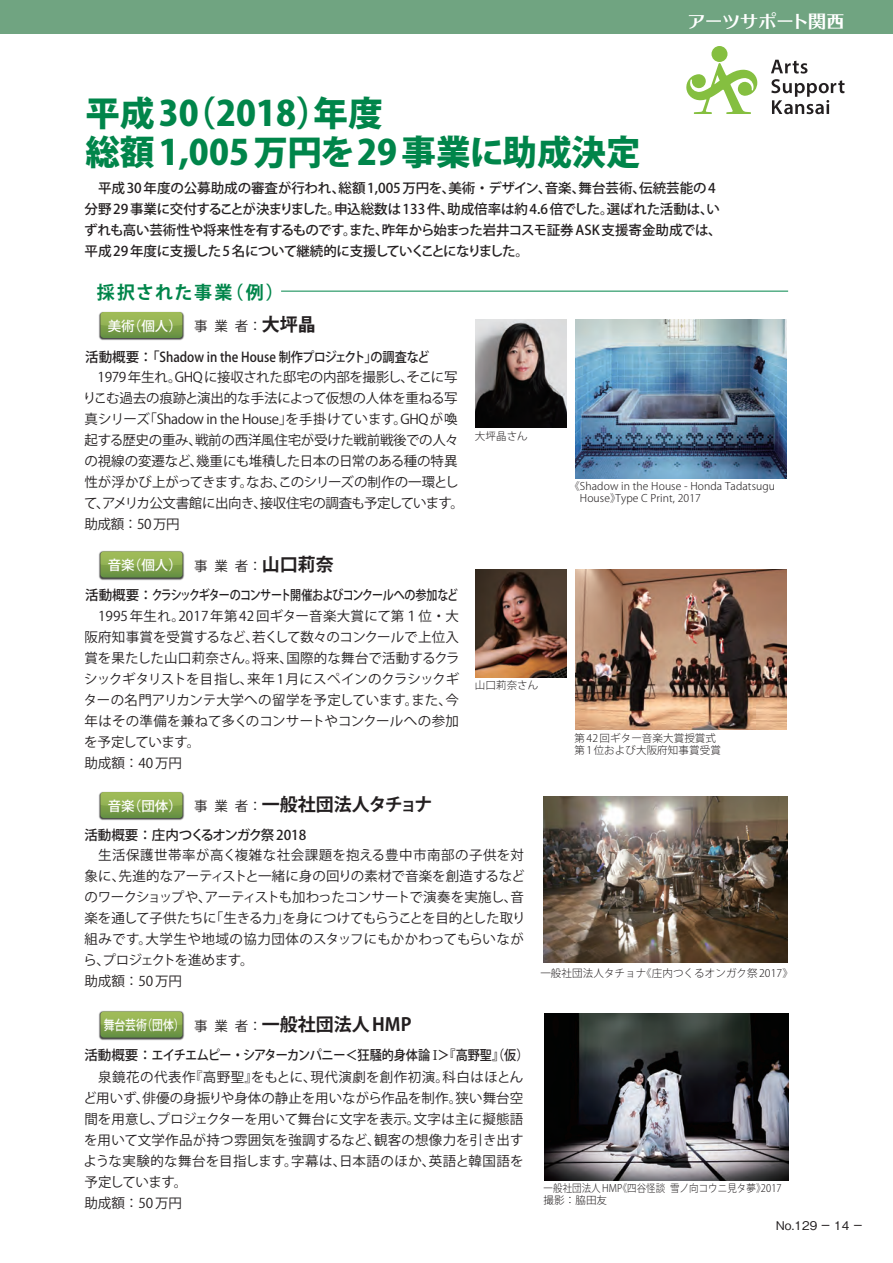
<style>
.page{position:relative;width:893px;height:1263px;background:#fff}
.page>*{position:absolute;margin:0;border:0;box-sizing:border-box;transform-origin:0 0}
.t1{font:800 34.5px/39px "Koz Go Pro";color:#00854a}
.t2{font:700 18px "Koz Go Pro";color:#231f20}
.t3{font:700 18px "Koz Go Pro";letter-spacing:.09em;color:#00854a}
.t4{font:18px "UD Typos 515 Std";letter-spacing:-.025em;color:#fff}
.t5{font:13.5px/21px "Koz Go Pro";letter-spacing:-.01em;color:#231f20}
.t6{font:500 13.5px/21px "Koz Go Pro";letter-spacing:-.02em;color:#231f20}
.t7{font:500 13.5px "Koz Go Pro";color:#231f20}
.t8{font:500 13.5px "Koz Go Pro";letter-spacing:-.075em;color:#231f20}
.t9{font:500 13.5px "Koz Go Pro";color:#fff}
.t10{font:500 12px "Gothic BBB Pro";color:#231f20}
.t11{font:300 10.5px/12px "Koz Go Pro";letter-spacing:.01em;color:#231f20}
.t12{font:300 10.5px/12px "Koz Go Pro";letter-spacing:.01em;color:#231f20;scale:.9 1}
.s1{font-weight:700;font-size:18px}
.s2{font-weight:400;color:#231f20}
.s3{font-weight:700;font-size:18px;color:#231f20}
.s4{font-weight:500;font-size:13.5px;color:#fff}
.s5{font-weight:400;font-size:13.5px}
.s6{font-weight:500}
.s7{font-family:"Ryumin Pro";font-weight:500}
</style>
<div class="page">
<div style="left:0;top:0;width:893px;height:33px;background:#70a481"></div>
<svg style="left:686px;top:46px;width:71px;height:68px"></svg>
<svg style="left:771px;top:60px;width:73px;height:54px"></svg>
<img style="left:575px;top:320px;width:212px;height:159px">
<img style="left:475px;top:320px;width:91px;height:108px">
<img style="left:575px;top:569px;width:212px;height:160px">
<img style="left:475px;top:569px;width:91px;height:108px">
<img style="left:544px;top:1014px;width:244px;height:166px">
<img style="left:543px;top:796px;width:244px;height:166px">
<img style="left:99px;top:311px;width:85px;height:29px">
<svg style="left:100px;top:312px;width:82px;height:26px;background:#86a84e"></svg>
<img style="left:99px;top:551px;width:85px;height:29px">
<svg style="left:100px;top:551px;width:82px;height:26px;background:#87a850"></svg>
<img style="left:99px;top:791px;width:85px;height:29px">
<svg style="left:100px;top:792px;width:82px;height:26px;background:#86a84e"></svg>
<img style="left:99px;top:1011px;width:85px;height:29px">
<svg style="left:100px;top:1011px;width:82px;height:26px;background:#87a850"></svg>
<hr style="left:281px;top:291px;width:507px;height:1px;background:#00854a">
<h2 class="t4" style="left:687px;top:6px;width:158px">アーツサポート関西</h2>
<h1 class="t1" style="left:85px;top:96px;width:557px">平成 30（2018）年度　<br>総額 1,005 万円を29 事業に助成決定</h1>
<p class="t6" style="left:84px;top:179px;width:639px">　平成 30 年度の公募助成の審査が行われ、総額 1,005 万円を、美術・デザイン、音楽、舞台芸術、伝統芸能の 4分野 29 事業に交付することが決まりました。申込総数は133 件、助成倍率は約 4.6 倍でした。選ばれた活動は、いずれも高い芸術性や将来性を有するものです。また、昨年から始まった岩井コスモ証券 ASK 支援寄金助成では、平成 29 年度に支援した5 名について継続的に支援していくことになりました。</p>
<h2 class="t3" style="left:97px;top:281px;width:189px">採択された事業（例）</h2>
<p class="t5" style="left:194px;top:316px;width:123px">事 業 者：<span class="s1">大坪晶</span></p>
<p class="t7" style="left:85px;top:348px;width:346px">活動概要：「Shadow in the House 制作プロジェクト」の調査など</p>
<p class="t9" style="left:108px;top:317px;width:76px">美術（個人）</p>
<p class="t5" style="left:83px;top:367px;width:382px">　1979年生れ。GHQに接収された邸宅の内部を撮影し、そこに写りこむ過去の痕跡と演出的な手法によって仮想の人体を重ねる写真シリーズ「Shadow in the House」を手掛けています。GHQが喚起する歴史の重み、戦前の西洋風住宅が受けた戦前戦後での人々の視線の変遷など、幾重にも堆積した日本の日常のある種の特異性が浮かび上がってきます。なお、このシリーズの制作の一環として、アメリカ公文書館に出向き、接収住宅の調査も予定しています。助成額：50万円</p>
<p class="t9" style="left:108px;top:556px;width:228px">音楽（個人） <span class="s2">事 業 者：</span><span class="s3">山口莉奈</span></p>
<p class="t8" style="left:85px;top:586px;width:375px">活動概要：クラシックギターのコンサート開催およびコンクールへの参加など</p>
<p class="t5" style="left:84px;top:606px;width:378px">　1995 年生れ。2017 年第 42 回ギター音楽大賞にて第１位・大阪府知事賞を受賞するなど、若くして数々のコンクールで上位入賞を果たした山口莉奈さん。将来、国際的な舞台で活動するクラシックギタリストを目指し、来年 1月にスペインのクラシックギターの名門アリカンテ大学への留学を予定しています。また、今年はその準備を兼ねて多くのコンサートやコンクールへの参加を予定しています。<br>助成額：40 万円</p>
<h2 class="t2" style="left:108px;top:793px;width:326px"><span class="s4">音楽（団体）</span> <span class="s5">事 業 者：</span>一般社団法人タチョナ</h2>
<p class="t11" style="left:475px;top:430px;width:54px">大坪晶さん</p>
<p class="t11" style="left:475px;top:679px;width:65px">山口莉奈さん</p>
<p class="t11" style="left:580px;top:480px;width:197px;text-indent:-10px">《Shadow in the House - Honda Tadatsugu<br>House》Type C Print, 2017　</p>
<p class="t11" style="left:575px;top:732px;width:154px">第 42 回ギター音楽大賞授賞式　第 1 位および大阪府知事賞受賞</p>
<p class="t6" style="left:84px;top:825px;width:223px">活動概要：庄内つくるオンガク祭 2018</p>
<p class="t5" style="left:83px;top:845px;width:444px">　生活保護世帯率が高く複雑な社会課題を抱える豊中市南部の子供を対象に、先進的なアーティストと一緒に身の回りの素材で音楽を創造するなどのワークショップや、アーティストも加わったコンサートで演奏を実施し、音楽を通して子供たちに「生きる力」を身につけてもらうことを目的とした取り組みです。大学生や地域の協力団体のスタッフにもかかわってもらいながら、プロジェクトを進めます。<br>助成額：50 万円</p>
<h2 class="t2" style="left:104px;top:1013px;width:309px"><span class="s4">舞台芸術（団体）</span> <span class="s5">事 業 者：</span>一般社団法人 HMP</h2>
<p class="t5" style="left:83px;top:1045px;width:447px"><span class="s6">活動概要：エイチエムピー・シアターカンパニー＜狂騒的身体論</span> <span class="s7">Ｉ</span><span class="s6">＞『高野聖』（仮）</span>　泉鏡花の代表作『高野聖』をもとに、現代演劇を創作初演。科白はほとんど用いず、俳優の身振りや身体の静止を用いながら作品を制作。狭い舞台空間を用意し、プロジェクターを用いて舞台に文字を表示。文字は主に擬態語を用いて文学作品が持つ雰囲気を強調するなど、観客の想像力を引き出すような実験的な舞台を目指します。字幕は、日本語のほか、英語と韓国語を予定しています。<br>助成額：50 万円</p>
<p class="t11" style="left:540px;top:967px;width:254px">一般社団法人タチョナ《庄内つくるオンガク祭 2017》</p>
<p class="t12" style="left:544px;top:1182px;width:277px">一般社団法人 HMP《四谷怪談 雪ノ向コウニ見タ夢》2017　撮影：脇田友</p>
<p class="t10" style="left:776px;top:1215px;width:88px">No.129 一 14 一</p>
</div>
